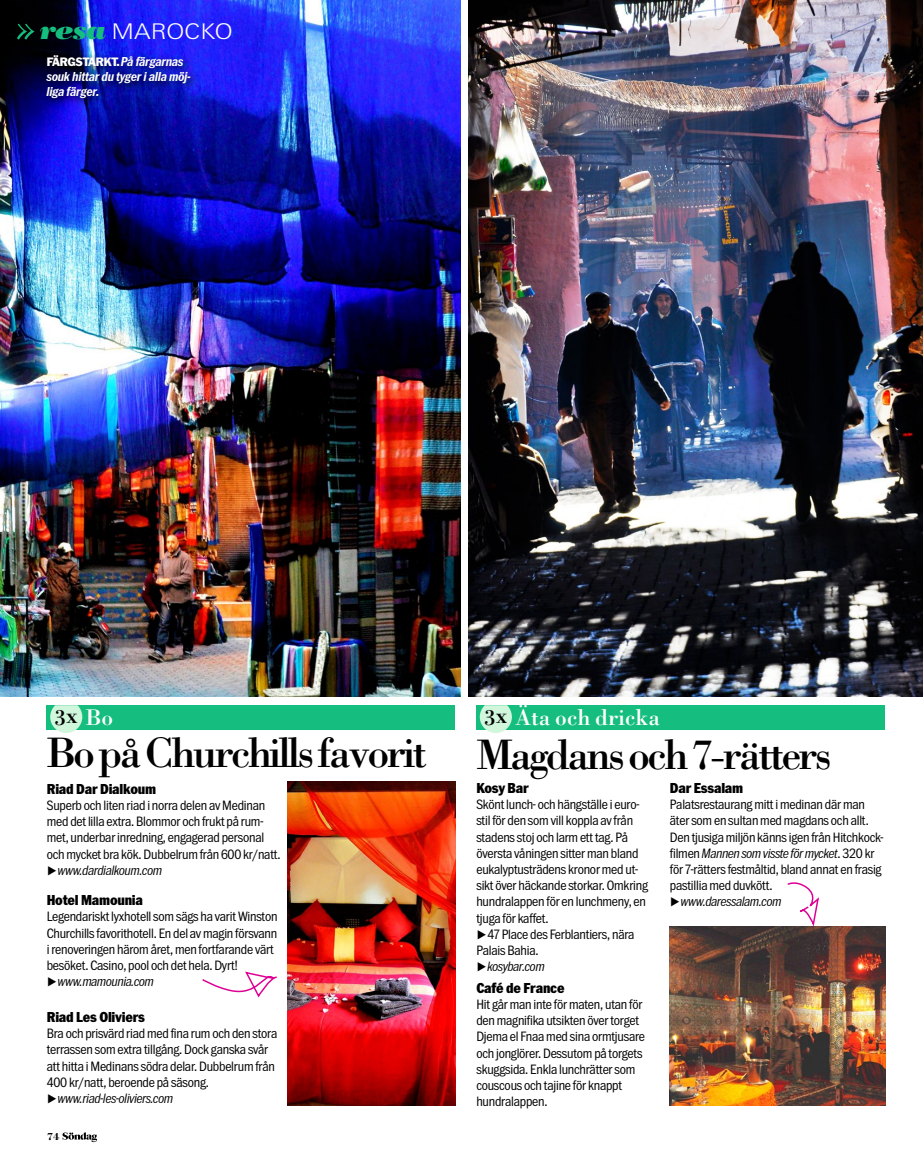
<style>
.page{position:relative;width:923px;height:1157px;background:#fff}
.page>*{position:absolute;margin:0;border:0;box-sizing:border-box;transform-origin:0 0}
.t1{font:43.95px "Bodoni";letter-spacing:-.065em;color:#000}
.t2{font:23.4px "Bodoni";color:#fff}
.t3{font:23.4px "Bodoni";color:#000}
.t4{font:300 21.6px "Linotype Univers Basic";color:#fff;scale:1.11 1}
.t5{font:900 15px "Franklin G Narrow For AB";letter-spacing:-.015em;color:#000}
.t6{font:300 14.1px/16.2px "Franklin G Narrow For AB";letter-spacing:-.015em;color:#000}
.t7{font:italic 300 14.1px "Franklin G Narrow For AB";letter-spacing:-.015em;color:#000}
.t8{font:italic 700 13.5px/15px "Franklin G Narrow For AB";color:#fff}
.t9{font:12px "Franklin AB Fet";letter-spacing:-.035em;color:#fff}
.t10{font:700 10.5px "Bodoni";color:#000}
.s1{font-family:"Bodoni Poster";font-weight:400;font-style:italic;font-size:25.35px;color:#15be7e}
.s2{font-family:"Franklin G Narrow For AB";font-weight:700;font-style:italic;font-size:13.5px}
.s3{color:#fff}
.s4{color:#000}
.s5{font-style:italic}
</style>
<div class="page">
<svg style="left:63px;top:1132px;width:34px;height:10px"></svg>
<div style="left:476px;top:705px;width:409px;height:25px;background:#15be7e"></div>
<svg style="left:480px;top:705px;width:32px;height:28px"></svg>
<img style="left:0;top:0;width:461px;height:696px">
<img style="left:469px;top:0;width:454px;height:696px">
<img style="left:670px;top:926px;width:215px;height:180px">
<div style="left:47px;top:705px;width:408px;height:25px;background:#15be7e"></div>
<svg style="left:50px;top:705px;width:32px;height:28px"></svg>
<svg style="left:786px;top:882px;width:34px;height:58px"></svg>
<svg style="left:17px;top:24px;width:17px;height:16px"></svg>
<img style="left:287px;top:781px;width:168px;height:325px">
<svg style="left:202px;top:971px;width:75px;height:27px"></svg>
<div style="left:42px;top:51px;width:159px;height:58px;background:#000;opacity:.85"></div>
<h3 class="t4" style="left:39px;top:18px;width:175px"><span class="s1">resa</span> MAROCKO</h3>
<p class="t9" style="left:47px;top:55px;width:138px">FÄRGSTARKT. <span class="s2">På färgarnas</span></p>
<p class="t8" style="left:47px;top:69px;width:146px">souk hittar du tyger i alla möj&shy;liga färger.</p>
<h2 class="t3" style="left:55px;top:702px;width:60px">3x <span class="s3">Bo</span></h2>
<h1 class="t1" style="left:47px;top:725px;width:382px">Bo på Churchills favorit</h1>
<p class="t5" style="left:47px;top:780px;width:111px">Riad Dar Dialkoum</p>
<p class="t6" style="left:47px;top:797px;width:235px">Superb och liten riad i norra delen av Medinan med det lilla extra. Blommor och frukt på rum&shy;met, underbar inredning, engagerad personal och mycket bra kök. Dubbelrum från 600 kr/natt.</p>
<p class="t7" style="left:58px;top:862px;width:106px">www.dardialkoum.com</p>
<p class="t5" style="left:47px;top:891px;width:98px">Hotel Mamounia</p>
<p class="t6" style="left:47px;top:909px;width:232px">Legendariskt lyxhotell som sägs ha varit Winston Churchills favorithotell. En del av magin försvann i renoveringen härom året, men fortfarande värt besöket. Casino, pool och det hela. Dyrt!</p>
<p class="t7" style="left:58px;top:974px;width:98px">www.mamounia.com</p>
<p class="t5" style="left:47px;top:1008px;width:100px">Riad Les Oliviers</p>
<p class="t6" style="left:47px;top:1025px;width:232px">Bra och prisvärd riad med fina rum och den stora terrassen som extra tillgång. Dock ganska svår att hitta i Medinans södra delar. Dubbelrum från 400 kr/natt, beroende på säsong.</p>
<p class="t7" style="left:58px;top:1091px;width:117px">www.riad-les-oliviers.com</p>
<p class="t10" style="left:47px;top:1129px;width:14px">74</p>
<h2 class="t2" style="left:484px;top:703px;width:177px"><span class="s4">3x</span> Äta och dricka</h2>
<h1 class="t1" style="left:476px;top:728px;width:357px">Magdans och 7-rätters</h1>
<p class="t5" style="left:476px;top:779px;width:54px">Kosy Bar</p>
<p class="t6" style="left:476px;top:796px;width:173px">Skönt lunch- och hängställe i euro&shy;stil för den som vill koppla av från stadens stoj och larm ett tag. På översta våningen sitter man bland eukalyptusträdens kronor med ut&shy;sikt över häckande storkar. Omkring hundralappen för en lunchmeny, en tjuga för kaffet.</p>
<p class="t6" style="left:476px;top:926px;width:160px;text-indent:11px">47 Place des Ferblantiers, nära<br>Palais Bahia.</p>
<p class="t7" style="left:487px;top:959px;width:59px">kosybar.com</p>
<p class="t5" style="left:476px;top:979px;width:90px">Café de France</p>
<p class="t6" style="left:476px;top:996px;width:170px">Hit går man inte för maten, utan för den magnifika utsikten över torget<br>Djema el Fnaa med sina ormtjusare och jonglörer. Dessutom på torgets skuggsida. Enkla lunchrätter som couscous och tajine för knappt hundralappen.</p>
<p class="t5" style="left:670px;top:779px;width:75px">Dar Essalam</p>
<p class="t6" style="left:670px;top:796px;width:215px">Palatsrestaurang mitt i medinan där man äter som en sultan med magdans och allt.<br>Den tjusiga miljön känns igen från Hitchkock&shy;filmen <span class="s5">Mannen som visste för mycket</span>. 320 kr för 7-rätters festmåltid, bland annat en frasig pastillia med duvkött.</p>
<p class="t7" style="left:681px;top:894px;width:102px">www.daressalam.com</p>
</div>
